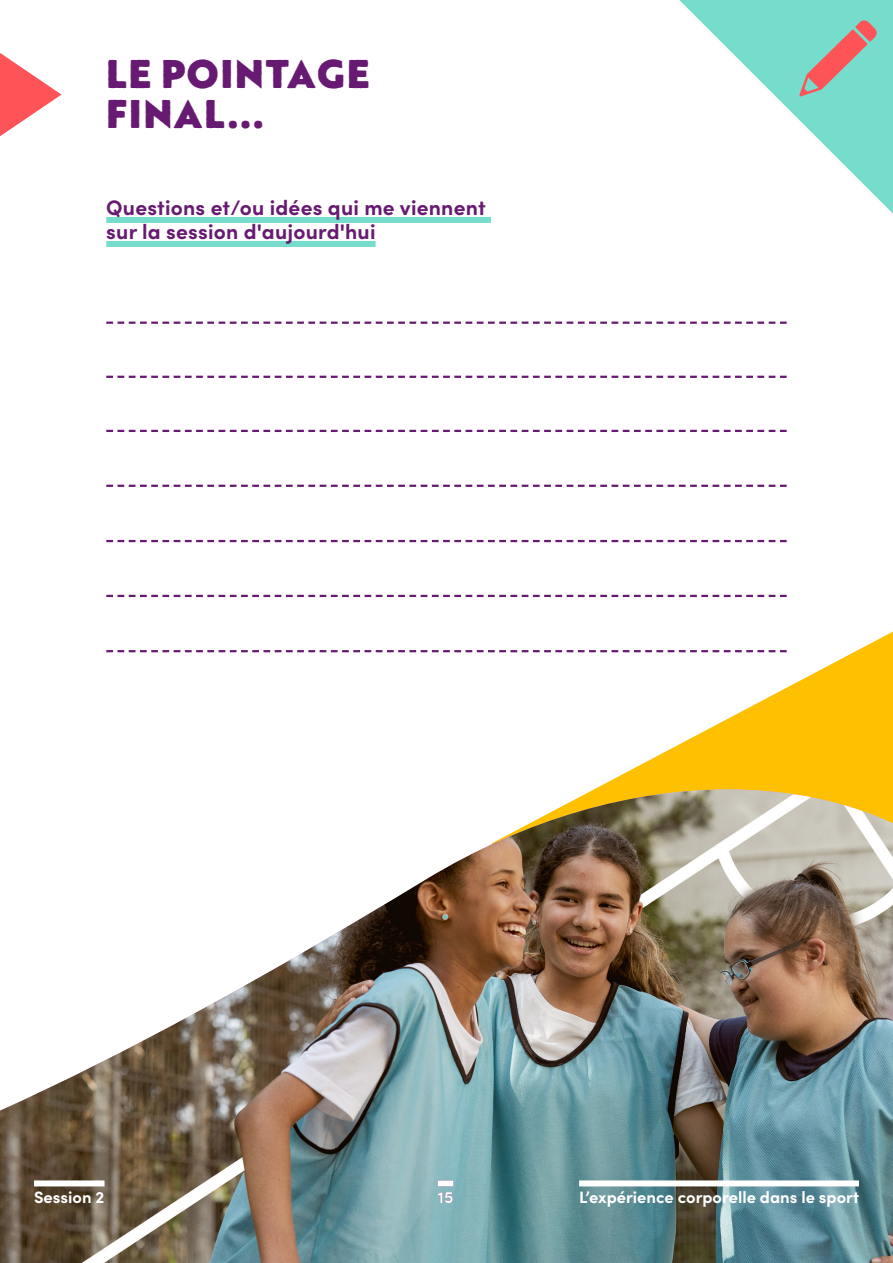
<style>
.page{position:relative;width:893px;height:1263px;background:#fff}
.page>*{position:absolute;margin:0;border:0;box-sizing:border-box;transform-origin:0 0}
.t1{font:900 39px/40.5px "Brother 1816 Printed";letter-spacing:.04em;color:#671a71}
.t2{font:700 21px/24px "Sofia Pro";letter-spacing:.01em;color:#671a71}
.t3{font:700 16.5px "Sofia Pro";color:#fff}
</style>
<div class="page">
<svg style="left:492px;top:631px;width:401px;height:122px"></svg>
<svg style="left:0;top:753px;width:893px;height:510px;background:#899689"></svg>
<img style="left:0;top:789px;width:893px;height:322px">
<svg style="left:0;top:53px;width:62px;height:83px"></svg>
<div style="left:34px;top:1180px;width:71px;height:6px;background:#fff"></div>
<svg style="left:679px;top:0;width:214px;height:214px"></svg>
<svg style="left:799px;top:20px;width:78px;height:76px;background:#9eb3a9"></svg>
<div style="left:106px;top:217px;width:385px;height:6px;background:#76dccc"></div>
<div style="left:106px;top:241px;width:270px;height:6px;background:#76dccc"></div>
<svg style="left:106px;top:322px;width:681px;height:2px"></svg>
<svg style="left:106px;top:376px;width:681px;height:2px"></svg>
<svg style="left:106px;top:430px;width:681px;height:2px"></svg>
<svg style="left:106px;top:485px;width:681px;height:2px"></svg>
<svg style="left:106px;top:595px;width:681px;height:2px"></svg>
<svg style="left:106px;top:540px;width:681px;height:2px"></svg>
<svg style="left:106px;top:650px;width:681px;height:2px"></svg>
<div style="left:438px;top:1180px;width:15px;height:6px;background:#fff"></div>
<div style="left:579px;top:1180px;width:280px;height:6px;background:#fff"></div>
<h1 class="t1" style="left:106px;top:52px;width:265px">LE POINTAGE<br>FINAL...</h1>
<p class="t2" style="left:106px;top:194px;width:381px">Questions et/ou idées qui me viennent sur la session d'aujourd'hui</p>
<p class="t3" style="left:34px;top:1185px;width:72px">Session 2</p>
<p class="t3" style="left:438px;top:1185px;width:17px">15</p>
<p class="t3" style="left:579px;top:1185px;width:281px">L’expérience corporelle dans le sport</p>
</div>
